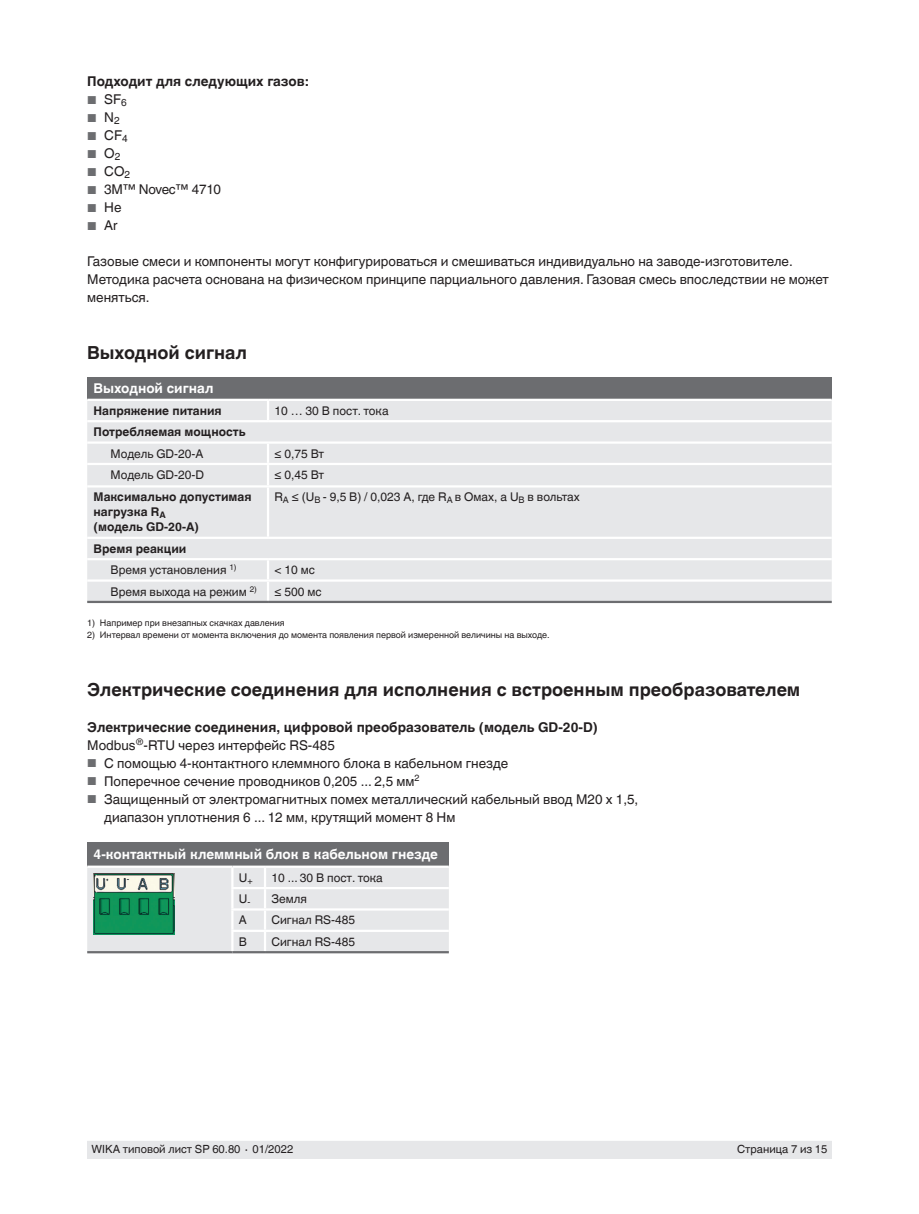
<style>
.page{position:relative;width:919px;height:1214px;background:#fff}
.page>*{position:absolute;margin:0;border:0;box-sizing:border-box;transform-origin:0 0}
.t1{font:700 18px "Helvetica World";color:#231f20}
.t2{font:13.5px/18px "Helvetica World";color:#231f20}
.t3{font:700 13.5px/18px "Helvetica World";color:#231f20}
.t4{font:700 13.5px "Helvetica World";color:#fff}
.t5{font:13.5px "Helvetica World";letter-spacing:-.02em;color:#231f20}
.t6{font:12px/21.3px "Helvetica World";color:#231f20}
.t7{font:700 12px/15px "Helvetica World";color:#231f20}
.t8{font:11.55px "Helvetica World";color:#6c6d70}
.t9{font:11.25px "Helvetica World";color:#231f20}
.t10{font:9px "Helvetica World";color:#231f20}
.s1{font-size:11.55px;color:#6c6d70}
.s2{font-size:13.5px;color:#231f20}
.s3{font-weight:700}
.s4{font-weight:400}
</style>
<div class="page">
<div style="left:87px;top:1140px;width:744px;height:18px;background:#e6e7e9"></div>
<svg style="left:87px;top:1140px;width:744px;height:1px"></svg>
<div style="left:87px;top:377px;width:744px;height:23px;background:#6c6d70"></div>
<div style="left:87px;top:401px;width:744px;height:200px;background:#e6e7e9"></div>
<hr style="left:87px;top:399px;width:181px;height:2px;background:#fff">
<hr style="left:268px;top:399px;width:563px;height:2px;background:#fff">
<svg style="left:267px;top:401px;width:2px;height:19px"></svg>
<hr style="left:87px;top:420px;width:181px;height:2px;background:#fff">
<hr style="left:268px;top:420px;width:563px;height:2px;background:#fff">
<hr style="left:87px;top:441px;width:181px;height:3px;background:#fff">
<hr style="left:268px;top:441px;width:563px;height:3px;background:#fff">
<svg style="left:267px;top:444px;width:2px;height:19px"></svg>
<hr style="left:87px;top:463px;width:181px;height:2px;background:#fff">
<hr style="left:268px;top:463px;width:563px;height:2px;background:#fff">
<hr style="left:267px;top:465px;width:2px;height:20px;background:#fff">
<hr style="left:87px;top:485px;width:181px;height:2px;background:#fff">
<hr style="left:268px;top:485px;width:563px;height:2px;background:#fff">
<hr style="left:267px;top:487px;width:2px;height:49px;background:#fff">
<hr style="left:87px;top:536px;width:181px;height:3px;background:#fff">
<hr style="left:268px;top:536px;width:563px;height:3px;background:#fff">
<hr style="left:87px;top:558px;width:181px;height:2px;background:#fff">
<hr style="left:268px;top:558px;width:563px;height:2px;background:#fff">
<svg style="left:267px;top:560px;width:2px;height:19px"></svg>
<hr style="left:87px;top:579px;width:181px;height:2px;background:#fff">
<hr style="left:268px;top:579px;width:563px;height:2px;background:#fff">
<hr style="left:267px;top:581px;width:2px;height:20px;background:#fff">
<hr style="left:87px;top:601px;width:181px;height:2px;background:#6c6d70">
<hr style="left:268px;top:601px;width:563px;height:2px;background:#6c6d70">
<div style="left:87px;top:842px;width:362px;height:24px;background:#6c6d70"></div>
<hr style="left:232px;top:865px;width:33px;height:2px;background:#fff">
<hr style="left:87px;top:951px;width:145px;height:2px;background:#6c6d70">
<hr style="left:265px;top:865px;width:184px;height:2px;background:#fff">
<hr style="left:87px;top:865px;width:145px;height:2px;background:#fff">
<svg style="left:87px;top:866px;width:362px;height:86px"></svg>
<hr style="left:232px;top:951px;width:33px;height:2px;background:#6c6d70">
<hr style="left:265px;top:951px;width:184px;height:2px;background:#6c6d70">
<img style="left:94px;top:873px;width:80px;height:61px">
<p class="t3" style="left:87px;top:73px;width:223px">Подходит для следующих газов:</p>
<p class="t2" style="left:87px;top:91px;width:41px"><span class="s1">■</span> SF<sub>6</sub></p>
<p class="t8" style="left:87px;top:111px;width:34px">■ <span class="s2">N</span><sub>2</sub></p>
<p class="t2" style="left:87px;top:127px;width:42px"><span class="s1">■</span> CF<sub>4</sub></p>
<p class="t8" style="left:87px;top:147px;width:35px">■ <span class="s2">O</span><sub>2</sub></p>
<p class="t2" style="left:87px;top:163px;width:44px"><span class="s1">■</span> CO<sub>2</sub></p>
<p class="t5" style="left:87px;top:182px;width:135px"><span class="s1">■</span> 3M™ Novec™ 4710</p>
<p class="t2" style="left:87px;top:199px;width:36px"><span class="s1">■</span> He</p>
<p class="t2" style="left:87px;top:217px;width:32px"><span class="s1">■</span> Ar</p>
<p class="t2" style="left:87px;top:253px;width:743px">Газовые смеси и компоненты могут конфигурироваться и смешиваться индивидуально на заводе-изготовителе.<br>Методика расчета основана на физическом принципе парциального давления. Газовая смесь впоследствии не может меняться.</p>
<h1 class="t1" style="left:87px;top:342px;width:161px">Выходной сигнал</h1>
<p class="t4" style="left:94px;top:381px;width:121px">Выходной сигнал</p>
<p class="t7" style="left:94px;top:403px;width:130px">Напряжение питания</p>
<p class="t6" style="left:274px;top:400px;width:116px">10 … 30 В пост. тока</p>
<p class="t7" style="left:94px;top:424px;width:153px">Потребляемая мощность</p>
<p class="t6" style="left:111px;top:443px;width:94px">Модель GD-20-A</p>
<p class="t6" style="left:274px;top:443px;width:51px">≤ 0,75 Вт</p>
<p class="t6" style="left:111px;top:464px;width:95px">Модель GD-20-D</p>
<p class="t6" style="left:274px;top:464px;width:51px">≤ 0,45 Вт</p>
<p class="t7" style="left:94px;top:490px;width:159px">Максимально допустимая нагрузка R<sub>A<br></sub>(модель GD-20-A)</p>
<p class="t6" style="left:274px;top:486px;width:307px">R<sub>A</sub> ≤ (U<sub>B</sub> - 9,5 В) / 0,023 A, где R<sub>A</sub> в Омах, а U<sub>B</sub> в вольтах</p>
<p class="t6" style="left:111px;top:538px;width:127px;text-indent:-17px"><span class="s3">Время реакции<br></span>Время установления <sup>1)</sup></p>
<p class="t6" style="left:274px;top:559px;width:42px">&lt; 10 мс</p>
<p class="t6" style="left:111px;top:581px;width:148px">Время выхода на режим <sup>2)</sup></p>
<p class="t6" style="left:274px;top:581px;width:49px">≤ 500 мс</p>
<p class="t10" style="left:87px;top:617px;width:199px">1) Например при внезапных скачках давления</p>
<p class="t10" style="left:87px;top:630px;width:464px">2) Интервал времени от момента включения до момента появления первой измеренной величины на выходе.</p>
<h1 class="t1" style="left:87px;top:679px;width:714px">Электрические соединения для исполнения с встроенным преобразователем</h1>
<p class="t3" style="left:87px;top:718px;width:512px">Электрические соединения, цифровой преобразователь (модель GD-20-D)<br><span class="s4">Modbus</span><sup>®</sup><span class="s4">-RTU через интерфейс RS-485</span></p>
<p class="t2" style="left:87px;top:754px;width:422px"><span class="s1">■</span> С помощью 4-контактного клеммного блока в кабельном гнезде</p>
<p class="t2" style="left:87px;top:772px;width:334px"><span class="s1">■</span> Поперечное сечение проводников 0,205 ... 2,5 мм<sup>2</sup></p>
<p class="t2" style="left:104px;top:790px;width:535px;text-indent:-17px"><span class="s1">■</span> Защищенный от электромагнитных помех металлический кабельный ввод M20 x 1,5, диапазон уплотнения 6 ... 12 мм, крутящий момент 8 Нм</p>
<p class="t4" style="left:94px;top:846px;width:346px">4-контактный клеммный блок в кабельном гнезде</p>
<p class="t6" style="left:239px;top:867px;width:15px">U<sub>+</sub></p>
<p class="t6" style="left:271px;top:867px;width:113px">10 ... 30 В пост. тока</p>
<p class="t6" style="left:239px;top:888px;width:13px">U<sub>-</sub></p>
<p class="t6" style="left:271px;top:888px;width:37px">Земля</p>
<p class="t6" style="left:239px;top:909px;width:10px">A</p>
<p class="t6" style="left:271px;top:909px;width:85px">Сигнал RS-485</p>
<p class="t6" style="left:239px;top:931px;width:10px">B</p>
<p class="t6" style="left:271px;top:931px;width:85px">Сигнал RS-485</p>
<p class="t9" style="left:91px;top:1142px;width:203px">WIKA типовой лист SP 60.80 ∙ 01/2022</p>
<p class="t9" style="left:737px;top:1142px;width:92px">Страница 7 из 15</p>
</div>
